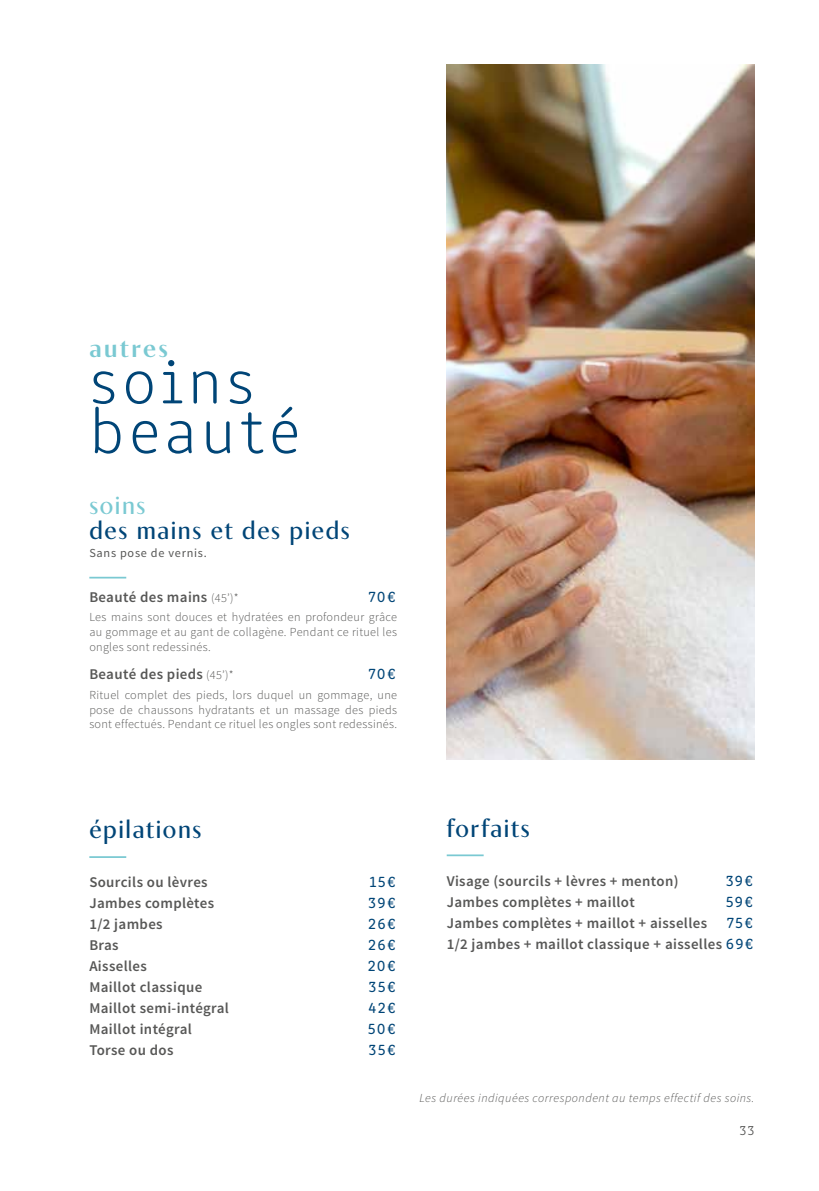
<style>
.page{position:relative;width:819px;height:1191px;background:#fff}
.page>*{position:absolute;margin:0;border:0;box-sizing:border-box;transform-origin:0 0}
.t1{font:65.62px/49.7px "Clone Rounded El";letter-spacing:.06em;color:#004577}
.t2{font:26.25px "Contralto Small";letter-spacing:.06em;color:#004577}
.t3{font:600 26.25px "Contralto Small";letter-spacing:.1em;color:#7ac9d2}
.t4{font:26.25px "Contralto Small";letter-spacing:.06em;color:#7ac9d2}
.t5{font:15.75px "Clone Rounded";letter-spacing:.08em;color:#004577}
.t6{font:600 14.88px/21px "Source Sans Pro";letter-spacing:.025em;color:#575756}
.t7{font:300 14px "Clone Rounded";color:#575756}
.t8{font:300 12.25px/14.7px "Source Sans Pro";letter-spacing:.025em;color:#575756;text-align:justify}
.t9{font:italic 300 12.25px "Source Sans Pro";letter-spacing:.04em;color:#575756}
.t10{font:12.25px "Source Sans Pro";letter-spacing:.06em;color:#575756}
.s1{font-weight:300;font-size:12.25px}
.s2{font-family:"Clone Rounded";font-weight:400;font-size:15.75px;color:#004577}
</style>
<div class="page">
<img style="left:446px;top:64px;width:308px;height:696px">
<hr style="left:89px;top:577px;width:37px;height:1px;background:#7ac9d2">
<hr style="left:89px;top:856px;width:37px;height:2px;background:#7ac9d2">
<hr style="left:446px;top:854px;width:37px;height:2px;background:#7ac9d2">
<h2 class="t3" style="left:89px;top:328px;width:80px">autres</h2>
<h1 class="t1" style="left:89px;top:352px;width:213px">soins beauté</h1>
<h2 class="t4" style="left:89px;top:485px;width:58px">soins</h2>
<h2 class="t2" style="left:89px;top:510px;width:262px">des mains et des pieds</h2>
<p class="t10" style="left:89px;top:545px;width:119px">Sans pose de vernis.</p>
<p class="t6" style="left:89px;top:587px;width:151px">Beauté des mains <span class="s1">(45’)*</span></p>
<p class="t5" style="left:368px;top:585px;width:29px">70€</p>
<p class="t8" style="left:89px;top:610px;width:309px">Les mains sont douces et hydratées en profondeur grâce au gommage et au gant de collagène. Pendant ce rituel les ongles sont redessinés.</p>
<p class="t6" style="left:89px;top:664px;width:146px">Beauté des pieds <span class="s1">(45’)*</span></p>
<p class="t5" style="left:368px;top:662px;width:29px">70€</p>
<p class="t8" style="left:89px;top:687px;width:309px">Rituel complet des pieds, lors duquel un gommage, une pose de chaussons hydratants et un massage des pieds sont effectués. Pendant ce rituel les ongles sont redessinés.</p>
<h2 class="t2" style="left:89px;top:809px;width:114px">épilations</h2>
<p class="t6" style="left:89px;top:871px;width:120px">Sourcils ou lèvres</p>
<p class="t5" style="left:369px;top:869px;width:28px">15€</p>
<p class="t6" style="left:89px;top:892px;width:126px">Jambes complètes</p>
<p class="t5" style="left:368px;top:890px;width:29px">39€</p>
<p class="t6" style="left:89px;top:913px;width:75px">1/2 jambes</p>
<p class="t5" style="left:368px;top:911px;width:29px">26€</p>
<p class="t6" style="left:89px;top:934px;width:31px">Bras</p>
<p class="t5" style="left:368px;top:932px;width:29px">26€</p>
<p class="t6" style="left:89px;top:955px;width:59px">Aisselles</p>
<p class="t5" style="left:368px;top:953px;width:30px">20€</p>
<p class="t6" style="left:89px;top:976px;width:114px">Maillot classique</p>
<p class="t5" style="left:368px;top:974px;width:29px">35€</p>
<p class="t6" style="left:89px;top:997px;width:141px">Maillot semi-intégral</p>
<p class="t5" style="left:368px;top:995px;width:29px">42€</p>
<p class="t6" style="left:89px;top:1018px;width:104px">Maillot intégral</p>
<p class="t5" style="left:368px;top:1016px;width:29px">50€</p>
<p class="t6" style="left:89px;top:1039px;width:86px">Torse ou dos</p>
<p class="t5" style="left:368px;top:1037px;width:29px">35€</p>
<h2 class="t2" style="left:446px;top:808px;width:84px">forfaits</h2>
<p class="t6" style="left:446px;top:871px;width:233px">Visage (sourcils + lèvres + menton)</p>
<p class="t5" style="left:725px;top:869px;width:29px">39€</p>
<p class="t6" style="left:446px;top:892px;width:189px">Jambes complètes + maillot</p>
<p class="t5" style="left:725px;top:890px;width:29px">59€</p>
<p class="t6" style="left:446px;top:913px;width:308px">Jambes complètes + maillot + aisselles <span class="s2">75€<br></span>1/2 jambes + maillot classique + aisselles <span class="s2">69€</span></p>
<p class="t9" style="left:419px;top:1090px;width:336px">Les durées indiquées correspondent au temps effectif des soins.</p>
<p class="t7" style="left:739px;top:1120px;width:17px">33</p>
</div>
